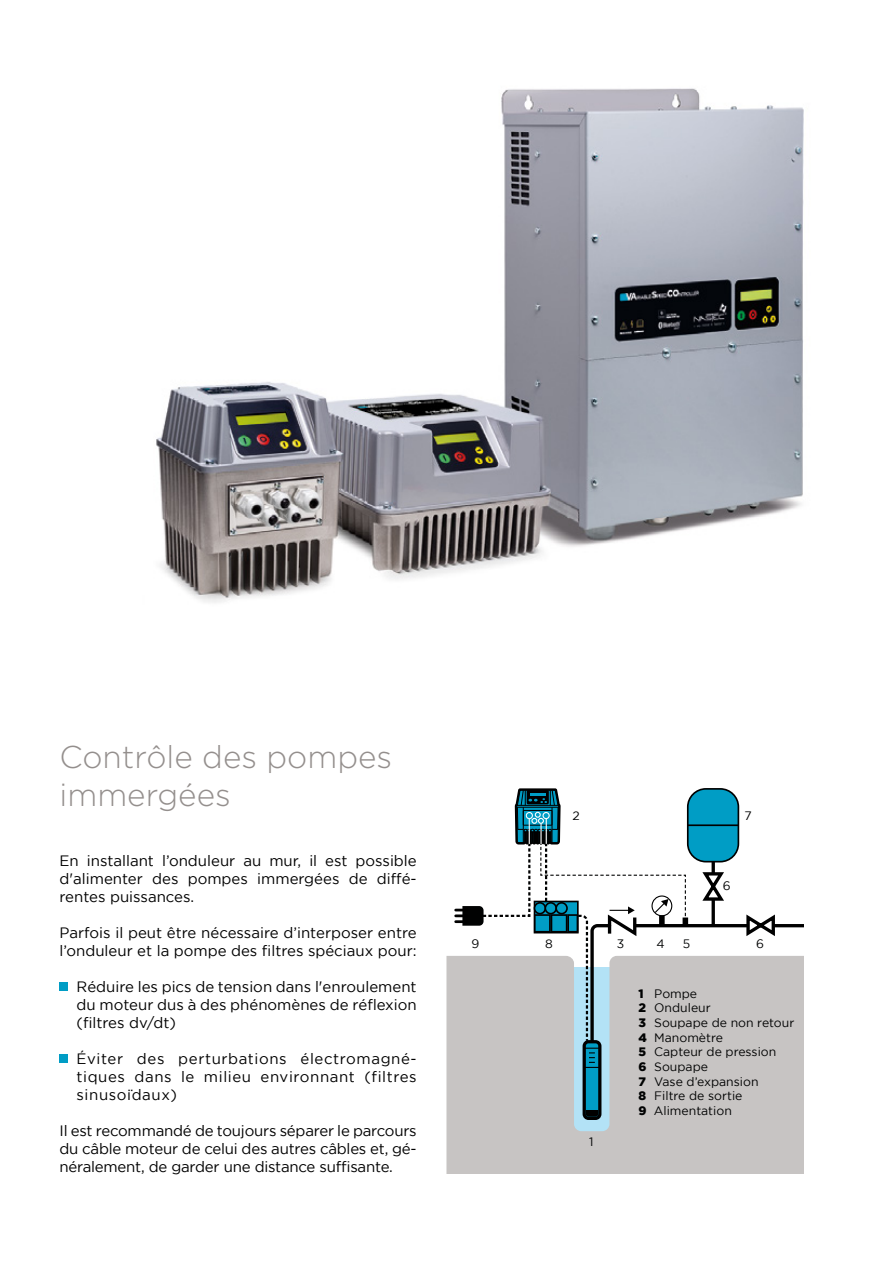
<style>
.page{position:relative;width:893px;height:1263px;background:#fff}
.page>*{position:absolute;margin:0;border:0;box-sizing:border-box;transform-origin:0 0}
.t1{font:300 31.5px/37.8px "Gotham";color:#948f8d}
.t2{font:15px/18px "Gotham";color:#000;text-align:justify}
.t3{font:12.15px/14.7px "Gotham";color:#010202}
.s1{font-weight:900}
</style>
<div class="page">
<img style="left:156px;top:88px;width:648px;height:515px">
<div style="left:60px;top:982px;width:8px;height:9px;background:#009dc5"></div>
<div style="left:60px;top:1054px;width:8px;height:8px;background:#009dc5"></div>
<div style="left:446px;top:956px;width:358px;height:218px;background:#c7c4c3"></div>
<hr style="left:635px;top:924px;width:169px;height:3px;background:#000">
<svg style="left:745px;top:914px;width:33px;height:22px"></svg>
<svg style="left:456px;top:788px;width:283px;height:332px"></svg>
<h1 class="t1" style="left:60px;top:737px;width:334px">Contrôle des pompes immergées</h1>
<p class="t2" style="left:60px;top:851px;width:359px">En installant l’onduleur au mur, il est possible d'alimenter des pompes immergées de diffé&shy;rentes puissances.</p>
<p class="t2" style="left:60px;top:923px;width:359px">Parfois il peut être nécessaire d’interposer entre l’onduleur et la pompe des filtres spéciaux pour:</p>
<p class="t2" style="left:77px;top:977px;width:342px">Réduire les pics de tension dans l'enroulement du moteur dus à des phénomènes de réflexion (filtres dv/dt)</p>
<p class="t2" style="left:77px;top:1049px;width:342px">Éviter des perturbations électromagné&shy;tiques dans le milieu environnant (filtres sinusoïdaux)</p>
<p class="t2" style="left:60px;top:1121px;width:359px">Il est recommandé de toujours séparer le parcours du câble moteur de celui des autres câbles et, gé&shy;néralement, de garder une distance suffisante.</p>
<p class="t3" style="left:572px;top:808px;width:9px">2</p>
<p class="t3" style="left:471px;top:936px;width:9px">9</p>
<p class="t3" style="left:545px;top:936px;width:9px">8</p>
<p class="t3" style="left:589px;top:1134px;width:6px">1</p>
<p class="t3" style="left:744px;top:808px;width:9px">7</p>
<p class="t3" style="left:723px;top:878px;width:9px">6</p>
<p class="t3" style="left:617px;top:936px;width:9px">3</p>
<p class="t3" style="left:656px;top:936px;width:10px">4</p>
<p class="t3" style="left:683px;top:936px;width:9px">5</p>
<p class="t3" style="left:756px;top:936px;width:9px">6</p>
<p class="t3" style="left:638px;top:986px;width:157px"><span class="s1">1</span> Pompe<br><span class="s1">2</span> Onduleur<br><span class="s1">3</span> Soupape de non retour<br><span class="s1">4</span> Manomètre<br><span class="s1">5</span> Capteur de pression<br><span class="s1">6</span> Soupape<br><span class="s1">7</span> Vase d’expansion<br><span class="s1">8</span> Filtre de sortie<br><span class="s1">9</span> Alimentation</p>
</div>
